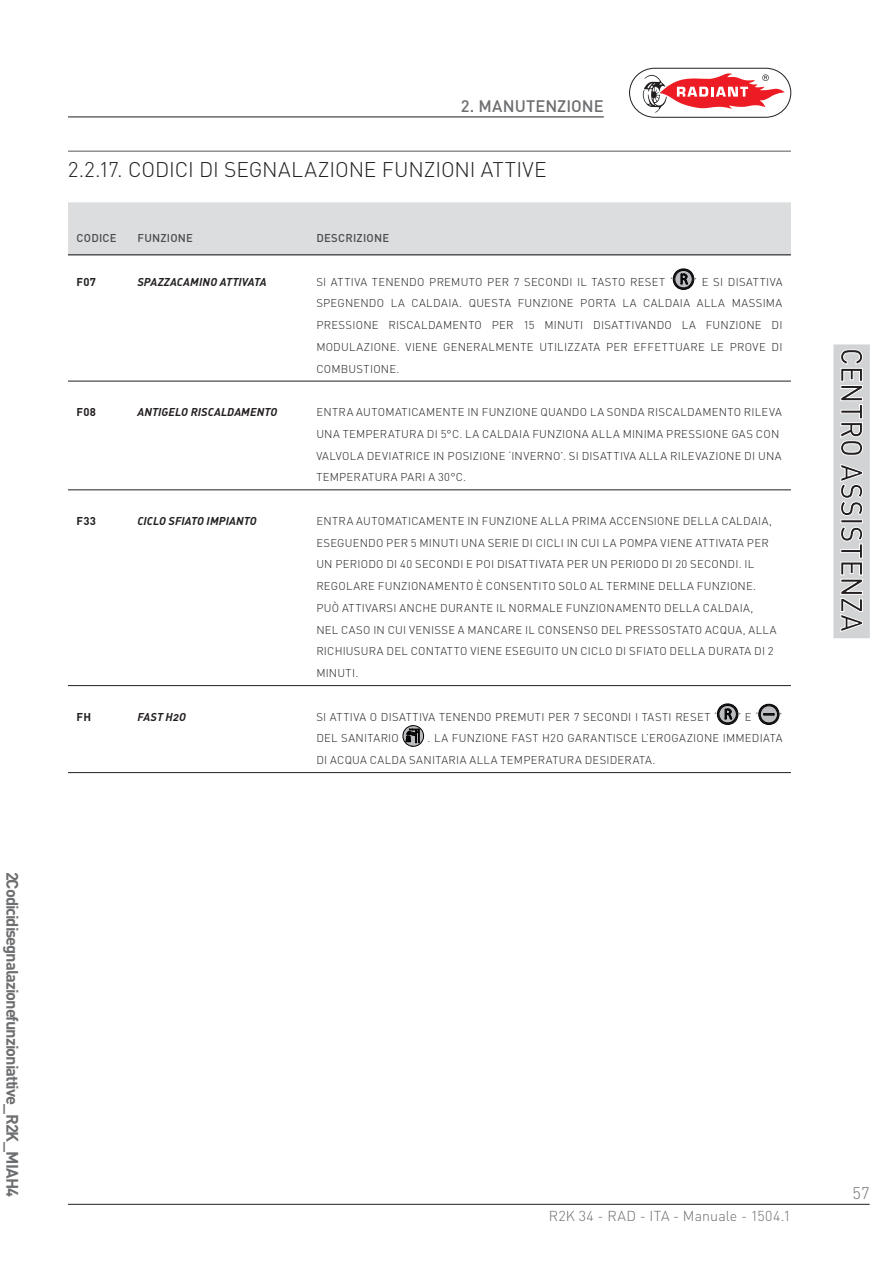
<style>
.page{position:relative;width:893px;height:1263px;background:#fff}
.page>*{position:absolute;margin:0;border:0;box-sizing:border-box;transform-origin:0 0}
.t1{font:300 21px "DIN";letter-spacing:-.01em;color:#231f20}
.t2{font:700 16.5px "DIN";letter-spacing:-.065em;color:#6d6e70}
.t3{font:500 16.5px "DIN";color:#6d6e70}
.t4{font:300 16.5px "DIN";color:#6d6e70}
.t5{font:300 14.25px "DIN";letter-spacing:.01em;color:#6d6e70}
.t6{font:300 11.25px/21.8px "DIN";letter-spacing:.025em;color:#231f20}
.t7{font:11.25px "DIN Bold Italic Alt";letter-spacing:.01em;color:#231f20}
.t8{font:500 11.25px "DIN";letter-spacing:.02em;color:#4c4c4e}
.t9{font:700 11.25px "DIN";letter-spacing:.03em;color:#231f20}
</style>
<div class="page">
<hr style="left:68px;top:1204px;width:801px;height:1px;background:#231f20">
<hr style="left:68px;top:117px;width:536px;height:1px;background:#231f20">
<svg style="left:629px;top:68px;width:162px;height:50px"></svg>
<div style="left:834px;top:345px;width:35px;height:293px;background:#d1d3d4"></div>
<div style="left:833px;top:344px;width:37px;height:294px;border:2px solid #d1d3d4"></div>
<svg style="left:840px;top:349px;width:23px;height:283px"></svg>
<hr style="left:68px;top:151px;width:723px;height:1px;background:#58595b">
<div style="left:68px;top:202px;width:723px;height:52px;background:#dcddde"></div>
<hr style="left:68px;top:254px;width:723px;height:1px;background:#231f20">
<hr style="left:68px;top:381px;width:723px;height:1px;background:#231f20">
<hr style="left:68px;top:490px;width:723px;height:1px;background:#231f20">
<hr style="left:68px;top:685px;width:723px;height:1px;background:#231f20">
<hr style="left:68px;top:772px;width:723px;height:1px;background:#231f20">
<svg style="left:672px;top:268px;width:23px;height:22px"></svg>
<svg style="left:716px;top:703px;width:23px;height:22px"></svg>
<svg style="left:758px;top:703px;width:22px;height:22px"></svg>
<svg style="left:402px;top:725px;width:23px;height:22px"></svg>
<h2 class="t2" style="left:18px;top:872px;width:327px;rotate:90deg">2 Codici di segnalazione funzioni attive_R2K_MIAH4</h2>
<h2 class="t3" style="left:461px;top:96px;width:144px">2. MANUTENZIONE</h2>
<h1 class="t1" style="left:68px;top:162px;width:480px">2.2.17. CODICI DI SEGNALAZIONE FUNZIONI ATTIVE</h1>
<p class="t8" style="left:76px;top:232px;width:42px">CODICE</p>
<p class="t8" style="left:137px;top:232px;width:57px">FUNZIONE</p>
<p class="t8" style="left:316px;top:232px;width:74px">DESCRIZIONE</p>
<p class="t9" style="left:76px;top:277px;width:21px">F07</p>
<p class="t7" style="left:137px;top:278px;width:131px">SPAZZACAMINO ATTIVATA</p>
<p class="t6" style="left:316px;top:272px;width:358px">SI ATTIVA TENENDO PREMUTO PER 7 SECONDI IL TASTO RESET ‘</p>
<p class="t6" style="left:316px;top:272px;width:468px;text-align:justify;text-indent:378px">’ E SI DISATTIVA SPEGNENDO LA CALDAIA. QUESTA FUNZIONE PORTA LA CALDAIA ALLA MASSIMA PRESSIONE RISCALDAMENTO PER 15 MINUTI DISATTIVANDO LA FUNZIONE DI MODULAZIONE. VIENE GENERALMENTE UTILIZZATA PER EFFETTUARE LE PROVE DI COMBUSTIONE.</p>
<p class="t9" style="left:76px;top:408px;width:21px">F08</p>
<p class="t7" style="left:137px;top:408px;width:141px">ANTIGELO RISCALDAMENTO</p>
<p class="t6" style="left:316px;top:402px;width:467px">ENTRA AUTOMATICAMENTE IN FUNZIONE QUANDO LA SONDA RISCALDAMENTO RILEVA UNA TEMPERATURA DI 5°C. LA CALDAIA FUNZIONA ALLA MINIMA PRESSIONE GAS CON VALVOLA DEVIATRICE IN POSIZIONE ‘INVERNO’. SI DISATTIVA ALLA RILEVAZIONE DI UNA TEMPERATURA PARI A 30°C.</p>
<p class="t9" style="left:76px;top:517px;width:21px">F33</p>
<p class="t7" style="left:137px;top:517px;width:121px">CICLO SFIATO IMPIANTO</p>
<p class="t6" style="left:316px;top:511px;width:462px">ENTRA AUTOMATICAMENTE IN FUNZIONE ALLA PRIMA ACCENSIONE DELLA CALDAIA, ESEGUENDO PER 5 MINUTI UNA SERIE DI CICLI IN CUI LA POMPA VIENE ATTIVATA PER UN PERIODO DI 40 SECONDI E POI DISATTIVATA PER UN PERIODO DI 20 SECONDI. IL REGOLARE FUNZIONAMENTO È CONSENTITO SOLO AL TERMINE DELLA FUNZIONE.<br>PUÒ ATTIVARSI ANCHE DURANTE IL NORMALE FUNZIONAMENTO DELLA CALDAIA, NEL CASO IN CUI VENISSE A MANCARE IL CONSENSO DEL PRESSOSTATO ACQUA, ALLA RICHIUSURA DEL CONTATTO VIENE ESEGUITO UN CICLO DI SFIATO DELLA DURATA DI 2<br>MINUTI.</p>
<p class="t9" style="left:76px;top:712px;width:16px">FH</p>
<p class="t7" style="left:137px;top:713px;width:50px">FAST H2O</p>
<p class="t6" style="left:316px;top:707px;width:402px">SI ATTIVA O DISATTIVA TENENDO PREMUTI PER 7 SECONDI I TASTI RESET ‘</p>
<p class="t6" style="left:738px;top:707px;width:21px">’ E ‘</p>
<p class="t6" style="left:779px;top:707px;width:4px">’</p>
<p class="t6" style="left:316px;top:729px;width:84px">DEL SANITARIO</p>
<p class="t6" style="left:316px;top:729px;width:468px;text-indent:111px">. LA FUNZIONE FAST H2O GARANTISCE L’EROGAZIONE IMMEDIATA<br>DI ACQUA CALDA SANITARIA ALLA TEMPERATURA DESIDERATA.</p>
<p class="t5" style="left:549px;top:1211px;width:244px">R2K 34 - RAD - ITA - Manuale - 1504.1</p>
<h2 class="t4" style="left:852px;top:1187px;width:19px">57</h2>
</div>
